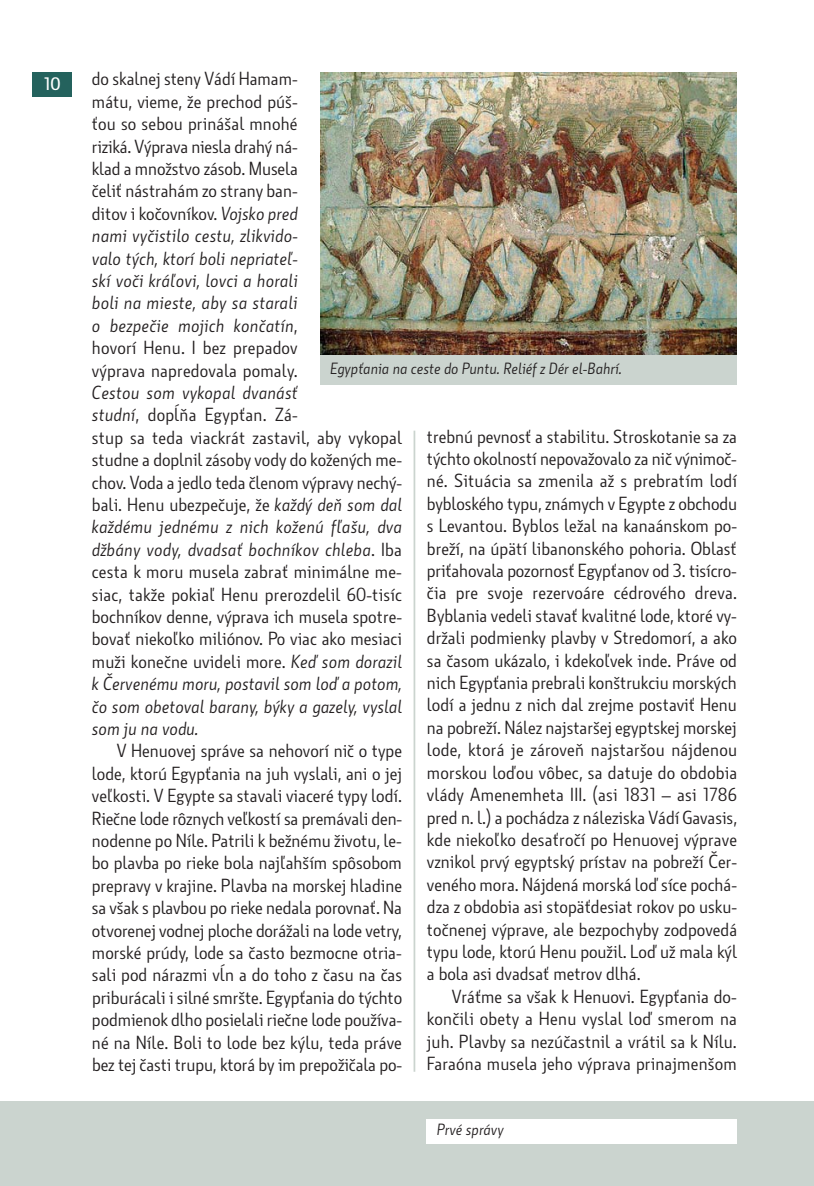
<style>
.page{position:relative;width:814px;height:1186px;background:#fff}
.page>*{position:absolute;margin:0;border:0;box-sizing:border-box;transform-origin:0 0}
.t1{font:18.38px/22.4px "Botanika Lite CE";letter-spacing:.005em;color:#231f20;text-align:justify}
.t2{font:17.5px "Botanika Demi CE";color:#fff}
.t3{font:italic 15.75px "Botanika Lite CE";color:#231f20}
.s1{font-style:italic}
</style>
<div class="page">
<hr style="left:413px;top:431px;width:2px;height:641px;background:#cbd4cf">
<div style="left:0;top:1101px;width:814px;height:85px;background:#cbd4cf"></div>
<div style="left:32px;top:72px;width:40px;height:25px;background:#24625d"></div>
<div style="left:427px;top:1119px;width:310px;height:25px;background:#fff"></div>
<img style="left:320px;top:72px;width:417px;height:283px">
<div style="left:320px;top:355px;width:417px;height:30px;background:#cbd4cf"></div>
<p class="t2" style="left:44px;top:77px;width:18px">10</p>
<p class="t1" style="left:92px;top:70px;width:207px">do skalnej steny Vádí Hamam&shy;mátu, vieme, že prechod púš&shy;ťou so sebou prinášal mnohé riziká. Výprava niesla drahý ná&shy;klad a množstvo zásob. Musela čeliť nástrahám zo strany ban&shy;ditov i kočovníkov. <span class="s1">Vojsko pred nami vyčistilo cestu, zlikvido&shy;valo tých, ktorí boli nepriateľ - skí voči kráľovi, lovci a horali boli na mieste, aby sa starali o bezpečie mojich končatín</span>, hovorí Henu. I bez prepadov výprava napredovala pomaly.</p>
<p class="t1" style="left:92px;top:383px;width:312px;text-align:left"><span class="s1">Cestou som vykopal dvanásť<br>studní</span>, dopĺňa Egypťan. Zá-<br>stup sa teda viackrát zastavil, aby vykopal studne a doplnil zásoby vody do kožených me&shy;chov. Voda a jedlo teda členom výpravy nechý&shy;bali. Henu ubezpečuje, že <span class="s1">každý deň som dal každému jednému z nich koženú fľašu, dva džbány vody, dvadsať bochníkov chleba</span>. Iba cesta k moru musela zabrať minimálne me&shy;siac, takže pokiaľ Henu prerozdelil 60-tisíc bochníkov denne, výprava ich musela spotre&shy;bovať niekoľko miliónov. Po viac ako mesiaci muži konečne uvideli more. <span class="s1">Keď som dorazil k Červenému moru, postavil som loď a potom, čo som obetoval barany, býky a gazely, vyslal som ju na vodu.</span></p>
<p class="t1" style="left:92px;top:742px;width:312px;text-indent:25px">V Henuovej správe sa nehovorí nič o type lode, ktorú Egypťania na juh vyslali, ani o jej veľkosti. V Egypte sa stavali viaceré typy lodí.<br>Riečne lode rôznych veľkostí sa premávali den&shy;nodenne po Níle. Patrili k bežnému životu, le&shy;bo plavba po rieke bola najľahším spôsobom prepravy v krajine. Plavba na morskej hladine sa však s plavbou po rieke nedala porovnať. Na otvorenej vodnej ploche dorážali na lode vetry, morské prúdy, lode sa často bezmocne otria&shy;sali pod nárazmi vĺn a do toho z času na čas priburácali i silné smršte. Egypťania do týchto podmienok dlho posielali riečne lode používa&shy;né na Níle. Boli to lode bez kýlu, teda práve bez tej časti trupu, ktorá by im prepožičala po-</p>
<p class="t3" style="left:330px;top:362px;width:293px">Egypťania na ceste do Puntu. Reliéf z Dér el-Bahrí.</p>
<p class="t1" style="left:427px;top:427px;width:312px">trebnú pevnosť a stabilitu. Stroskotanie sa za týchto okolností nepovažovalo za nič výnimoč&shy;né. Situácia sa zmenila až s prebratím lodí bybloského typu, známych v Egypte z obchodu s Levantou. Byblos ležal na kanaánskom po&shy;breží, na úpätí libanonského pohoria. Oblasť priťahovala pozornosť Egypťanov od 3. tisícro&shy;čia pre svoje rezervoáre cédrového dreva.<br>Byblania vedeli stavať kvalitné lode, ktoré vy&shy;držali podmienky plavby v Stredomorí, a ako sa časom ukázalo, i kdekoľvek inde. Práve od nich Egypťania prebrali konštrukciu morských lodí a jednu z nich dal zrejme postaviť Henu na pobreží. Nález najstaršej egyptskej morskej lode, ktorá je zároveň najstaršou nájdenou morskou loďou vôbec, sa datuje do obdobia vlády Amenemheta III. (asi 1831 – asi 1786 pred n. l.) a pochádza z náleziska Vádí Gavasis, kde niekoľko desaťročí po Henuovej výprave vznikol prvý egyptský prístav na pobreží Čer&shy;veného mora. Nájdená morská loď síce pochá&shy;dza z obdobia asi stopäťdesiat rokov po usku&shy;točnenej výprave, ale bezpochyby zodpovedá typu lode, ktorú Henu použil. Loď už mala kýl a bola asi dvadsať metrov dlhá.</p>
<p class="t1" style="left:427px;top:987px;width:312px;text-indent:25px">Vráťme sa však k Henuovi. Egypťania do&shy;končili obety a Henu vyslal loď smerom na juh. Plavby sa nezúčastnil a vrátil sa k Nílu.<br>Faraóna musela jeho výprava prinajmenšom</p>
<p class="t3" style="left:437px;top:1124px;width:68px">Prvé správy</p>
</div>
